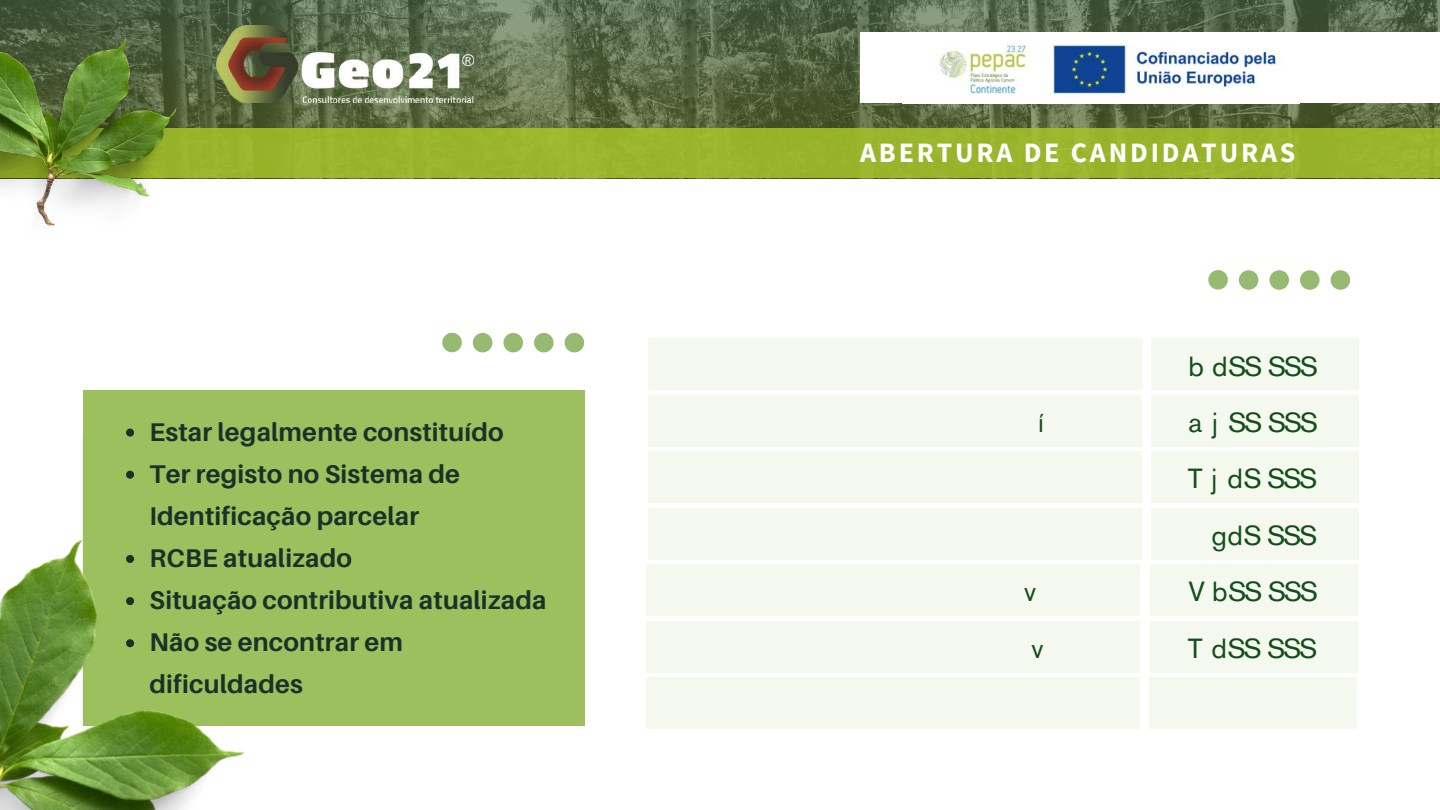
<style>
.page{position:relative;width:1440px;height:810px;background:#fff}
.page>*{position:absolute;margin:0;border:0;box-sizing:border-box;transform-origin:0 0}
.t1{font:700 28px "Source Sans Pro";letter-spacing:.1em;color:#fff}
.t2{font:27.6px/56.5px "Akzidenz Grotesk Pro";color:#134e1a}
.t3{font:700 25.6px/42.1px "Aileron";letter-spacing:.01em;color:#193229}
</style>
<div class="page">
<div style="left:648px;top:338px;width:494px;height:52px;background:#f5f8ee"></div>
<svg style="left:0;top:0;width:1440px;height:129px"></svg>
<div style="left:0;top:129px;width:1440px;height:49px;background:#99b52b"></div>
<img style="left:216px;top:25px;width:258px;height:78px">
<div style="left:860px;top:32px;width:580px;height:70px;background:#fff"></div>
<img style="left:902px;top:43px;width:398px;height:60px">
<img style="left:0;top:37px;width:177px;height:189px">
<div style="left:648px;top:395px;width:494px;height:52px;background:#f5f8ee"></div>
<div style="left:648px;top:451px;width:494px;height:52px;background:#f5f8ee"></div>
<div style="left:648px;top:508px;width:494px;height:52px;background:#f5f8ee"></div>
<div style="left:647px;top:564px;width:493px;height:52px;background:#f5f8ee"></div>
<div style="left:647px;top:621px;width:493px;height:52px;background:#f5f8ee"></div>
<div style="left:647px;top:677px;width:493px;height:52px;background:#f5f8ee"></div>
<div style="left:1151px;top:338px;width:208px;height:52px;background:#f5f8ee"></div>
<div style="left:1151px;top:395px;width:208px;height:52px;background:#f5f8ee"></div>
<div style="left:1151px;top:451px;width:208px;height:52px;background:#f5f8ee"></div>
<div style="left:1151px;top:508px;width:208px;height:52px;background:#f5f8ee"></div>
<div style="left:1151px;top:564px;width:207px;height:52px;background:#f5f8ee"></div>
<div style="left:1151px;top:621px;width:207px;height:52px;background:#f5f8ee"></div>
<div style="left:1149px;top:677px;width:208px;height:52px;background:#f5f8ee"></div>
<div style="left:83px;top:390px;width:501px;height:336px;background:#9bc05d"></div>
<svg style="left:126px;top:429px;width:8px;height:8px"></svg>
<img style="left:0;top:466px;width:245px;height:344px">
<svg style="left:442px;top:333px;width:20px;height:19px"></svg>
<svg style="left:473px;top:333px;width:19px;height:19px"></svg>
<svg style="left:503px;top:333px;width:20px;height:19px"></svg>
<svg style="left:534px;top:333px;width:20px;height:19px"></svg>
<svg style="left:565px;top:333px;width:19px;height:19px"></svg>
<svg style="left:1208px;top:270px;width:20px;height:20px"></svg>
<svg style="left:1239px;top:270px;width:19px;height:20px"></svg>
<svg style="left:1269px;top:270px;width:20px;height:20px"></svg>
<svg style="left:1300px;top:270px;width:20px;height:20px"></svg>
<svg style="left:1331px;top:270px;width:19px;height:20px"></svg>
<p class="t3" style="left:150px;top:410px;width:399px">Estar legalmente constituído<br>Ter registo no Sistema de<br>Identificação parcelar<br>RCBE atualizado<br>Situação contributiva atualizada<br>Não se encontrar em dificuldades</p>
<p class="t1" style="left:860px;top:135px;width:437px">ABERTURA DE CANDIDATURAS</p>
<p class="t2" style="left:1038px;top:397px;width:23px">C</p>
<p class="t2" style="left:1024px;top:566px;width:27px">A<br>A</p>
<p class="t2" style="left:1188px;top:340px;width:130px;text-align:right">4 500 000<br>3 900 000<br>1 950 000<br>750 000<br>2 400 000<br>1 500 000</p>
</div>
